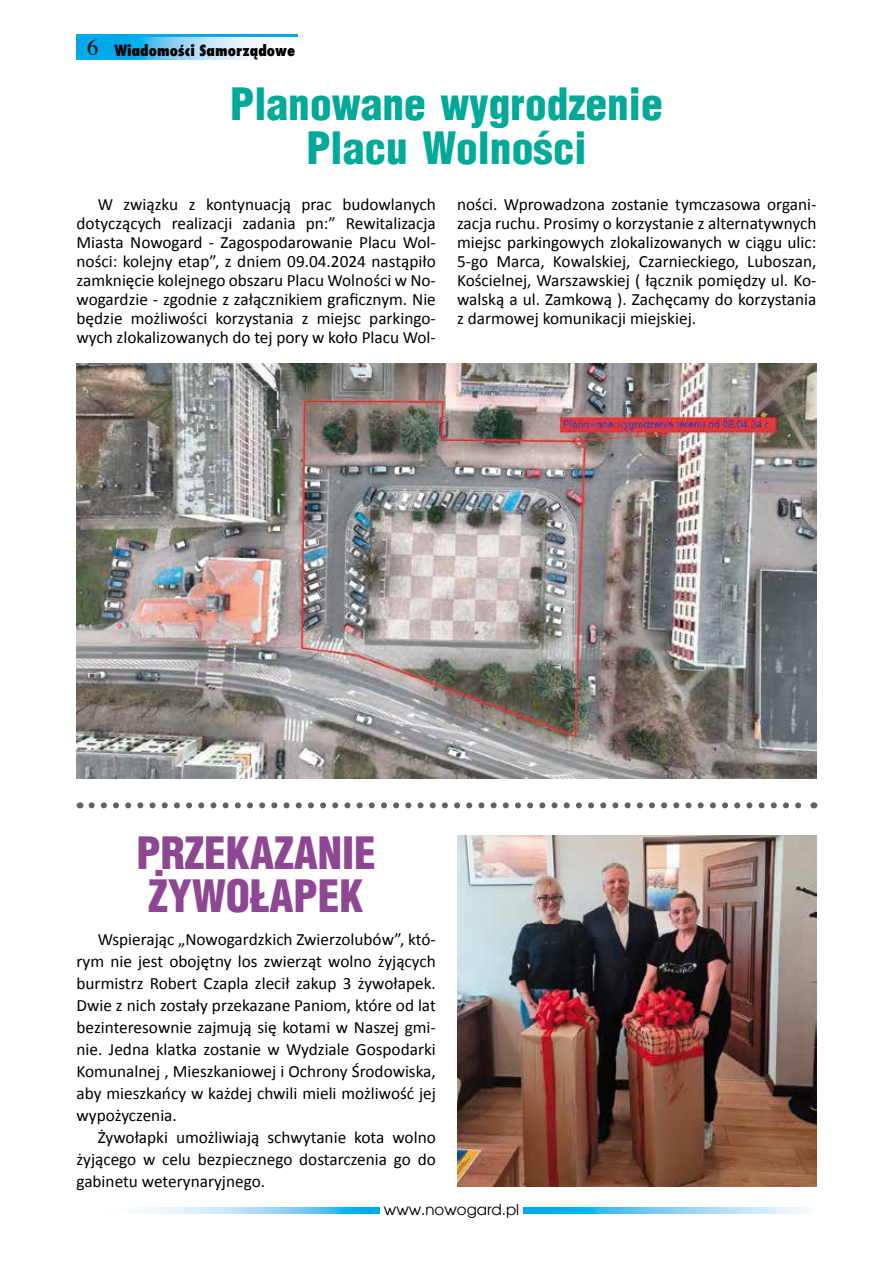
<style>
.page{position:relative;width:893px;height:1263px;background:#fff}
.page>*{position:absolute;margin:0;border:0;box-sizing:border-box;transform-origin:0 0}
.t1{font:900 43.5px/43.5px "Switzerland Cond";color:#00a998;text-align:center}
.t2{font:900 43.5px/43.5px "Switzerland Cond";color:#8e4792}
.t3{font:17.25px/19px "Calibri";color:#000;text-align:justify}
.t4{font:800 15px "Fujiyama";color:#000}
.t5{font:15px "Avalon";color:#000}
.s1{font-family:"Times";font-weight:400;font-size:22.5px}
</style>
<div class="page">
<div style="left:77px;top:34px;width:221px;height:26px;background:#00a8ec"></div>
<svg style="left:138px;top:37px;width:160px;height:23px;background:#b9e3f8"></svg>
<svg style="left:147px;top:1207px;width:658px;height:6px;background:#81d0f4"></svg>
<div style="left:380px;top:1203px;width:143px;height:15px;background:#fff"></div>
<img style="left:77px;top:364px;width:739px;height:414px">
<img style="left:457px;top:836px;width:359px;height:350px">
<svg style="left:92px;top:802px;width:710px;height:6px"></svg>
<p class="t4" style="left:87px;top:40px;width:210px"><span class="s1">6</span> Wiadomości Samorządowe</p>
<h1 class="t1" style="left:230px;top:81px;width:434px">Planowane wygrodzenie<br>Placu Wolności</h1>
<p class="t3" style="left:457px;top:195px;width:361px">ności. Wprowadzona zostanie tymczasowa organi&shy;zacja ruchu. Prosimy o korzystanie z alternatywnych miejsc parkingowych zlokalizowanych w ciągu ulic:<br>5-go Marca, Kowalskiej, Czarnieckiego, Luboszan, Kościelnej, Warszawskiej ( łącznik pomiędzy ul. Ko&shy;walską a ul. Zamkową ). Zachęcamy do korzystania z darmowej komunikacji miejskiej.</p>
<p class="t3" style="left:77px;top:195px;width:361px;text-indent:21px">W związku z kontynuacją prac budowlanych dotyczących realizacji zadania pn:” Rewitalizacja Miasta Nowogard - Zagospodarowanie Placu Wol&shy;ności: kolejny etap”, z dniem 09.04.2024 nastąpiło zamknięcie kolejnego obszaru Placu Wolności w No&shy;wogardzie - zgodnie z załącznikiem graficznym. Nie będzie możliwości korzystania z miejsc parkingo&shy;wych zlokalizowanych do tej pory w koło Placu Wol-</p>
<h1 class="t2" style="left:136px;top:830px;width:241px">PRZEKAZANIE<br>ŻYWOŁAPEK</h1>
<p class="t3" style="left:77px;top:929px;width:361px;line-height:21.9px;text-indent:21px">Wspierając „Nowogardzkich Zwierzolubów”, któ&shy;rym nie jest obojętny los zwierząt wolno żyjących burmistrz Robert Czapla zlecił zakup 3 żywołapek.<br>Dwie z nich zostały przekazane Paniom, które od lat bezinteresownie zajmują się kotami w Naszej gmi&shy;nie. Jedna klatka zostanie w Wydziale Gospodarki Komunalnej , Mieszkaniowej i Ochrony Środowiska, aby mieszkańcy w każdej chwili mieli możliwość jej wypożyczenia.</p>
<p class="t3" style="left:77px;top:1126px;width:361px;line-height:21.9px;text-indent:21px">Żywołapki umożliwiają schwytanie kota wolno żyjącego w celu bezpiecznego dostarczenia go do gabinetu weterynaryjnego.</p>
<p class="t5" style="left:384px;top:1200px;width:137px">www.nowogard.pl</p>
</div>
